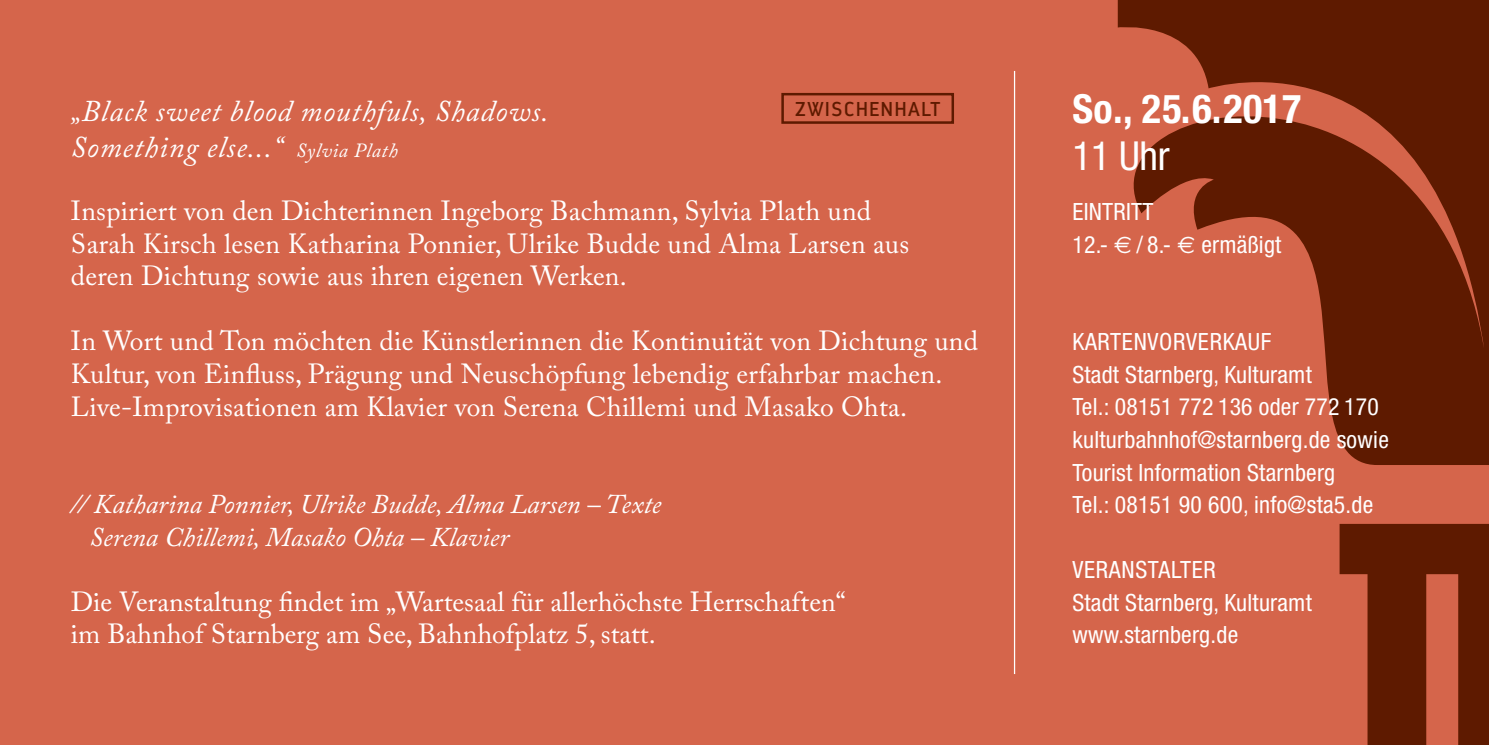
<style>
.page{position:relative;width:1489px;height:745px;background:#fff}
.page>*{position:absolute;margin:0;border:0;box-sizing:border-box;transform-origin:0 0}
.t1{font:700 condensed 40px "Helvetica Neue";letter-spacing:.01em;color:#fff}
.t2{font:condensed 40px "Helvetica Neue";color:#fff}
.t3{font:italic 30px/36px "Adobe Caslon Pro";letter-spacing:.03em;color:#fff}
.t4{font:27.5px/32.5px "Adobe Caslon Pro";letter-spacing:.01em;color:#fff}
.t5{font:italic 27px/32.5px "Adobe Caslon Pro";color:#fff}
.t6{font:condensed 23.75px/32.5px "Helvetica Neue";letter-spacing:.01em;color:#fff}
.t7{font:20px "Darwin";letter-spacing:.08em;color:#5e1a00}
.s1{font-size:20px}
.s2{font-family:"Euro Sans";font-stretch:normal}
</style>
<div class="page">
<div style="left:0;top:0;width:1488px;height:744px;background:#d5654b"></div>
<svg style="left:1339px;top:523px;width:149px;height:221px"></svg>
<svg style="left:1117px;top:0;width:371px;height:464px;fill:#5e1a00"></svg>
<hr style="left:1013px;top:71px;width:2px;height:602px;background:#fff">
<div style="left:781px;top:93px;width:173px;height:31px;border:2px solid #5e1a00"></div>
<p class="t3" style="left:71px;top:93px;width:479px">„Black sweet blood mouthfuls, Shadows.<br>Something else...“ <span class="s1">Sylvia Plath</span></p>
<p class="t4" style="left:71px;top:194px;width:839px">Inspiriert von den Dichterinnen Ingeborg Bachmann, Sylvia Plath und<br>Sarah Kirsch lesen Katharina Ponnier, Ulrike Budde und Alma Larsen aus deren Dichtung sowie aus ihren eigenen Werken.</p>
<p class="t4" style="left:71px;top:324px;width:908px">In Wort und Ton möchten die Künstlerinnen die Kontinuität von Dichtung und<br>Kultur, von Einfluss, Prägung und Neuschöpfung lebendig erfahrbar machen.<br>Live-Improvisationen am Klavier von Serena Chillemi und Masako Ohta.</p>
<p class="t7" style="left:795px;top:97px;width:146px">ZWISCHENHALT</p>
<p class="t5" style="left:89px;top:487px;width:573px;text-indent:-19px">// Katharina Ponnier, Ulrike Budde, Alma Larsen – Texte<br>Serena Chillemi, Masako Ohta – Klavier</p>
<p class="t4" style="left:71px;top:584px;width:776px">Die Veranstaltung findet im „Wartesaal für allerhöchste Herrschaften“ im Bahnhof Starnberg am See, Bahnhofplatz 5, statt.</p>
<h1 class="t1" style="left:1072px;top:84px;width:230px">So., 25.6.2017</h1>
<h1 class="t2" style="left:1072px;top:133px;width:99px">11 Uhr</h1>
<p class="t6" style="left:1072px;top:195px;width:210px">Eintritt<br>12.- <span class="s2">E</span> / 8.- <span class="s2">E</span> ermäßigt</p>
<p class="t6" style="left:1072px;top:325px;width:318px">Kartenvorverkauf<br>Stadt Starnberg, Kulturamt<br>Tel.: 08151 772 136 oder 772 170 kulturbahnhof@starnberg.de sowie<br>Tourist Information Starnberg<br>Tel.: 08151 90 600, info@sta5.de</p>
<p class="t6" style="left:1072px;top:553px;width:241px">Ve ranstalter<br>Stadt Starnberg, Kulturamt www.starnberg.de</p>
</div>
